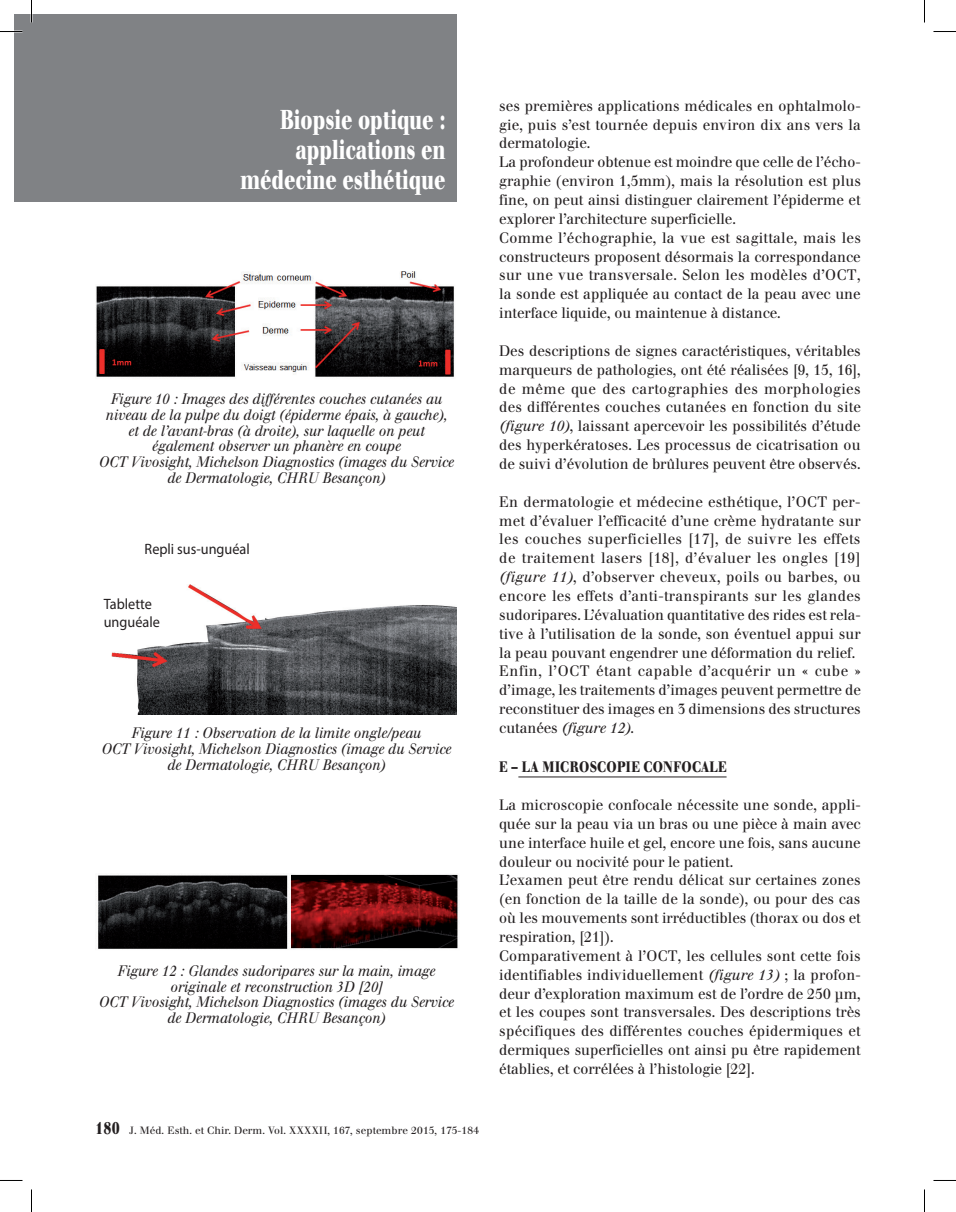
<style>
.page{position:relative;width:956px;height:1212px;background:#fff}
.page>*{position:absolute;margin:0;border:0;box-sizing:border-box;transform-origin:0 0}
.t1{font:700 27px/30px "Walbaum";color:#fff;text-align:right;scale:.7 1}
.t2{font:15px/18.9px "Walbaum";letter-spacing:.005em;color:#231f20;scale:.95 1}
.t3{font:italic 15px/15.8px "Walbaum";color:#231f20;text-align:center;scale:.9 1}
.t4{font:15px/18px "Myriad Pro";color:#231f20;scale:.95 1}
.t5{font:700 15px "Walbaum";letter-spacing:.02em;color:#231f20;scale:.8 1}
.t6{font:10.5px "Walbaum";letter-spacing:.01em;color:#231f20}
.s1{font-style:italic}
.s2{font-weight:700;font-size:17.25px}
</style>
<div class="page">
<div style="left:14px;top:14px;width:443px;height:188px;background:#808285"></div>
<hr style="left:518px;top:776px;width:209px;height:1px;background:#231f20">
<img style="left:111px;top:584px;width:346px;height:129px">
<img style="left:98px;top:874px;width:361px;height:75px">
<img style="left:95px;top:271px;width:359px;height:106px">
<svg style="left:0;top:31px;width:22px;height:1px"></svg>
<svg style="left:933px;top:31px;width:23px;height:1px"></svg>
<svg style="left:31px;top:0;width:1px;height:22px"></svg>
<svg style="left:31px;top:1189px;width:1px;height:22px"></svg>
<svg style="left:924px;top:0;width:1px;height:22px"></svg>
<svg style="left:924px;top:1189px;width:1px;height:22px"></svg>
<h1 class="t1" style="left:240px;top:105px;width:295px">Biopsie optique : applications en médecine esthétique</h1>
<p class="t2" style="left:499px;top:96px;width:382px">ses premières applications médicales en ophtalmolo&shy;gie, puis s’est tournée depuis environ dix ans vers la dermatologie.<br>La profondeur obtenue est moindre que celle de l’écho&shy;graphie (environ 1,5mm), mais la résolution est plus fine, on peut ainsi distinguer clairement l’épiderme et explorer l’architecture superficielle.<br>Comme l’échographie, la vue est sagittale, mais les constructeurs proposent désormais la correspondance sur une vue transversale. Selon les modèles d’OCT, la sonde est appliquée au contact de la peau avec une interface liquide, ou maintenue à distance.</p>
<p class="t2" style="left:499px;top:341px;width:382px;text-align:justify">Des descriptions de signes caractéristiques, véritables marqueurs de pathologies, ont été réalisées [9, 15, 16], de même que des cartographies des morphologies des différentes couches cutanées en fonction du site <span class="s1">(figure 10)</span>, laissant apercevoir les possibilités d’étude des hyperkératoses. Les processus de cicatrisation ou de suivi d’évolution de brûlures peuvent être observés.</p>
<p class="t2" style="left:499px;top:492px;width:382px">En dermatologie et médecine esthétique, l’OCT per&shy;met d’évaluer l’efficacité d’une crème hydratante sur les couches superficielles [17], de suivre les effets de traitement lasers [18], d’évaluer les ongles [19] <span class="s1">(figure 11)</span>, d’observer cheveux, poils ou barbes, ou encore les effets d’anti-transpirants sur les glandes sudoripares. L’évaluation quantitative des rides est rela&shy;tive à l’utilisation de la sonde, son éventuel appui sur la peau pouvant engendrer une déformation du relief.<br>Enfin, l’OCT étant capable d’acquérir un « cube » d’image, les traitements d’images peuvent permettre de reconstituer des images en 3 dimensions des structures cutanées <span class="s1">(figure 12)</span>.</p>
<p class="t5" style="left:499px;top:758px;width:286px">E – LA MICROSCOPIE CONFOCALE</p>
<p class="t2" style="left:499px;top:795px;width:382px">La microscopie confocale nécessite une sonde, appli&shy;quée sur la peau via un bras ou une pièce à main avec une interface huile et gel, encore une fois, sans aucune douleur ou nocivité pour le patient.<br>L’examen peut être rendu délicat sur certaines zones (en fonction de la taille de la sonde), ou pour des cas où les mouvements sont irréductibles (thorax ou dos et respiration, [21]).<br>Comparativement à l’OCT, les cellules sont cette fois identifiables individuellement <span class="s1">(figure 13)</span> ; la profon&shy;deur d’exploration maximum est de l’ordre de 250 µm, et les coupes sont transversales. Des descriptions très spécifiques des différentes couches épidermiques et dermiques superficielles ont ainsi pu être rapidement établies, et corrélées à l’histologie [22].</p>
<p class="t3" style="left:98px;top:391px;width:396px">Figure 10 : Images des différentes couches cutanées au niveau de la pulpe du doigt (épiderme épais, à gauche), et de l’avant-bras (à droite), sur laquelle on peut également observer un phanère en coupe<br>OCT Vivosight, Michelson Diagnostics (images du Service de Dermatologie, CHRU Besançon)</p>
<p class="t4" style="left:145px;top:539px;width:112px">Repli sus-unguéal</p>
<p class="t4" style="left:104px;top:594px;width:61px">Tablette unguéale</p>
<p class="t3" style="left:101px;top:725px;width:390px">Figure 11 : Observation de la limite ongle/peau<br>OCT Vivosight, Michelson Diagnostics (image du Service de Dermatologie, CHRU Besançon)</p>
<p class="t3" style="left:99px;top:962px;width:396px">Figure 12 : Glandes sudoripares sur la main, image originale et reconstruction 3D [20]<br>OCT Vivosight, Michelson Diagnostics (images du Service de Dermatologie, CHRU Besançon)</p>
<p class="t6" style="left:95px;top:1123px;width:385px"><span class="s2">180</span> J. Méd. Esth. et Chir. Derm. Vol. XXXXII, 167, septembre 2015, 175-184</p>
</div>
